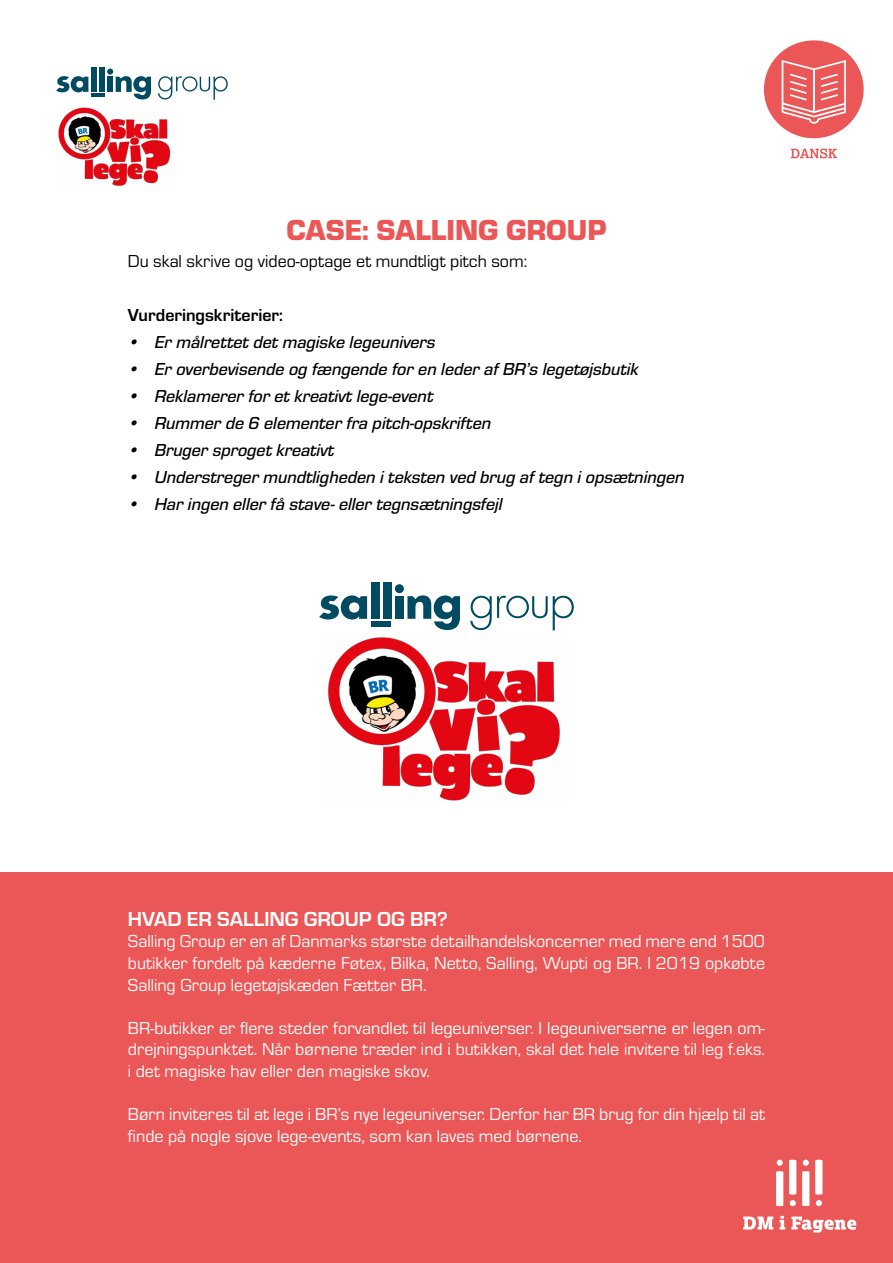
<style>
.page{position:relative;width:893px;height:1263px;background:#fff}
.page>*{position:absolute;margin:0;border:0;box-sizing:border-box;transform-origin:0 0}
.t1{font:900 30px "Eurostile";color:#eb5656}
.t2{font:700 21px "Eurostile";color:#fff}
.t3{font:18px/21.6px "Eurostile";color:#fff;text-align:justify}
.t4{font:18px "Eurostile Med Ita";color:#000}
.t5{font:18px "Eurostile";color:#000}
.t6{font:700 18px "Eurostile";color:#000}
</style>
<div class="page">
<div style="left:764px;top:40px;width:100px;height:98px;background:#eb5656;border-radius:50%"></div>
<svg style="left:782px;top:60px;width:64px;height:64px"></svg>
<svg style="left:791px;top:148px;width:46px;height:10px"></svg>
<div style="left:91px;top:67px;width:6px;height:25px;background:#004a62"></div>
<div style="left:99px;top:67px;width:6px;height:25px;background:#004a62"></div>
<svg style="left:107px;top:69px;width:44px;height:30px"></svg>
<hr style="left:91px;top:93px;width:14px;height:4px;background:#004a62">
<svg style="left:56px;top:76px;width:32px;height:16px"></svg>
<svg style="left:158px;top:76px;width:70px;height:24px"></svg>
<img style="left:58px;top:107px;width:113px;height:79px">
<div style="left:0;top:872px;width:893px;height:391px;background:#eb5656"></div>
<img style="left:328px;top:637px;width:232px;height:164px">
<div style="left:371px;top:582px;width:8px;height:37px;background:#004a62"></div>
<div style="left:383px;top:582px;width:8px;height:37px;background:#004a62"></div>
<div style="left:395px;top:584px;width:9px;height:9px;background:#004a62;border-radius:50%"></div>
<div style="left:395px;top:596px;width:8px;height:23px;background:#004a62"></div>
<svg style="left:407px;top:595px;width:53px;height:35px"></svg>
<div style="left:371px;top:621px;width:20px;height:6px;background:#004a62"></div>
<svg style="left:319px;top:595px;width:48px;height:24px"></svg>
<svg style="left:470px;top:596px;width:104px;height:34px"></svg>
<svg style="left:815px;top:1160px;width:7px;height:46px"></svg>
<svg style="left:789px;top:1160px;width:7px;height:46px"></svg>
<svg style="left:802px;top:1160px;width:7px;height:46px"></svg>
<svg style="left:776px;top:1160px;width:7px;height:46px"></svg>
<svg style="left:743px;top:1216px;width:30px;height:13px"></svg>
<svg style="left:779px;top:1216px;width:6px;height:13px"></svg>
<svg style="left:791px;top:1216px;width:65px;height:17px"></svg>
<h1 class="t1" style="left:286px;top:208px;width:322px">CASE: SALLING GROUP</h1>
<p class="t5" style="left:128px;top:249px;width:401px">Du skal skrive og video-optage et mundtligt pitch som:</p>
<p class="t6" style="left:128px;top:302px;width:157px">Vurderingskriterier:</p>
<p class="t4" style="left:128px;top:329px;width:309px">• Er målrettet det magiske legeunivers</p>
<p class="t4" style="left:128px;top:356px;width:512px">• Er overbevisende og fængende for en leder af BR’s legetøjsbutik</p>
<p class="t4" style="left:128px;top:383px;width:307px">• Reklamerer for et kreativt lege-event</p>
<p class="t4" style="left:128px;top:410px;width:365px">• Rummer de 6 elementer fra pitch-opskriften</p>
<p class="t4" style="left:128px;top:437px;width:208px">• Bruger sproget kreativt</p>
<p class="t4" style="left:128px;top:464px;width:558px">• Understreger mundtligheden i teksten ved brug af tegn i opsætningen</p>
<p class="t4" style="left:128px;top:491px;width:376px">• Har ingen eller få stave- eller tegnsætningsfejl</p>
<p class="t2" style="left:128px;top:904px;width:322px">HVAD ER SALLING GROUP OG BR?</p>
<p class="t3" style="left:128px;top:930px;width:639px">Salling Group er en af Danmarks største detailhandelskoncerner med mere end 1500 butikker fordelt på kæderne Føtex, Bilka, Netto, Salling, Wupti og BR. I 2019 opkøbte Salling Group legetøjskæden Fætter BR.</p>
<p class="t3" style="left:128px;top:1016px;width:639px">BR-butikker er flere steder forvandlet til legeuniverser. I legeuniverserne er legen om&shy;drejningspunktet. Når børnene træder ind i butikken, skal det hele invitere til leg f.eks. i det magiske hav eller den magiske skov.</p>
<p class="t3" style="left:128px;top:1102px;width:639px">Børn inviteres til at lege i BR’s nye legeuniverser. Derfor har BR brug for din hjælp til at finde på nogle sjove lege-events, som kan laves med børnene.</p>
</div>
